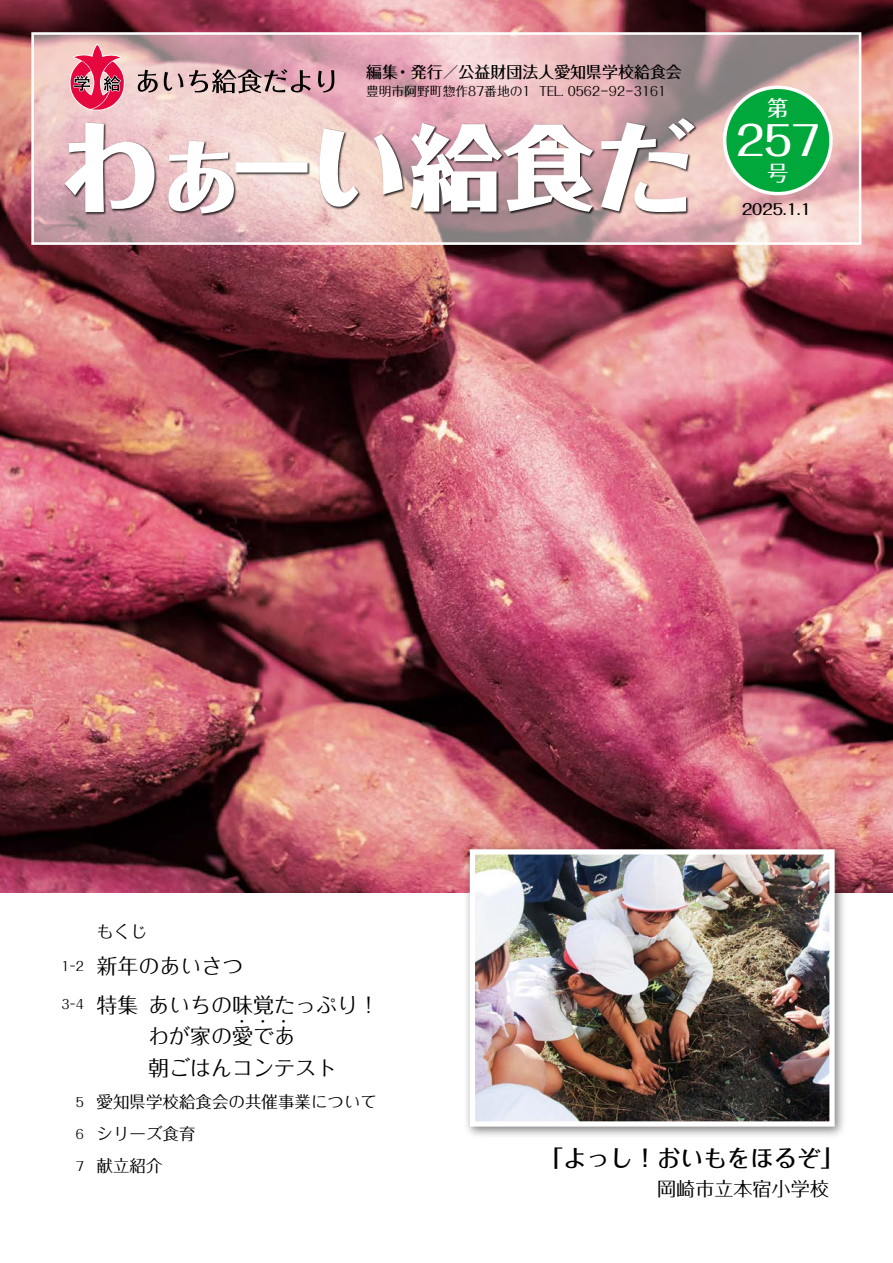
<style>
.page{position:relative;width:893px;height:1263px;background:#fff}
.page>*{position:absolute;margin:0;border:0;box-sizing:border-box;transform-origin:0 0}
.t1{font:500 40.35px "Folk Pro";color:#fff}
.t2{font:500 23.4px "Folk Pro";color:#000}
.t3{font:500 21.3px "Folk Pro";color:#fff}
.t4{font:21px/38.5px "Folk Pro";color:#000}
.t5{font:19.2px "Folk Pro";letter-spacing:-.005em;color:#000}
.t6{font:16.95px "Folk Pro";color:#000}
.t7{font:16.5px/32px "Folk Pro";color:#000}
.t8{font:500 15.9px "Folk Pro";color:#000}
.t9{font:15px "Folk Pro";color:#000}
.t10{font:500 14.85px "Folk Pro";color:#000}
.t11{font:12.75px "Folk Pro";color:#000}
</style>
<div class="page">
<img style="left:0;top:0;width:893px;height:892px">
<svg style="left:35px;top:36px;width:822px;height:205px;background:#d6afb3"></svg>
<div style="left:31px;top:32px;width:830px;height:213px;border:3px solid #fff"></div>
<img style="left:63px;top:117px;width:636px;height:101px">
<svg style="left:65px;top:118px;width:630px;height:95px"></svg>
<img style="left:460px;top:839px;width:391px;height:297px">
<img style="left:476px;top:855px;width:353px;height:265px">
<div style="left:470px;top:849px;width:365px;height:277px;border:5px solid #fff"></div>
<svg style="left:138px;top:70px;width:20px;height:23px"></svg>
<svg style="left:164px;top:72px;width:19px;height:19px"></svg>
<svg style="left:189px;top:69px;width:122px;height:25px;background:#ab8c90"></svg>
<svg style="left:318px;top:70px;width:16px;height:23px"></svg>
<svg style="left:68px;top:42px;width:58px;height:70px;background:#e17288"></svg>
<div style="left:725px;top:87px;width:106px;height:107px;background:#00a73b;border-radius:50%"></div>
<div style="left:723px;top:86px;width:110px;height:109px;border:3px solid #fff;border-radius:50%"></div>
<p class="t8" style="left:366px;top:58px;width:317px">編集・発行／公益財団法人愛知県学校給食会</p>
<p class="t11" style="left:366px;top:80px;width:301px">豊明市阿野町惣作87番地の1 TEL. 0562－92－3161</p>
<p class="t3" style="left:767px;top:89px;width:23px">第</p>
<h1 class="t1" style="left:736px;top:106px;width:85px">257</h1>
<p class="t3" style="left:767px;top:155px;width:23px">号</p>
<p class="t10" style="left:742px;top:197px;width:70px">2025.1.1</p>
<p class="t6" style="left:97px;top:917px;width:53px">もくじ</p>
<p class="t4" style="left:97px;top:944px;width:284px;text-indent:-35px"><sup>1－2</sup> 新年のあいさつ<br>特集 あいちの味覚たっぷり！</p>
<p class="t4" style="left:148px;top:1017px;width:191px;line-height:31.5px">わが家の愛であ<br>朝ごはんコンテスト</p>
<p class="t11" style="left:61px;top:993px;width:24px">3－4</p>
<p class="t9" style="left:235px;top:1008px;width:58px">・・・</p>
<p class="t11" style="left:76px;top:1092px;width:10px">5</p>
<p class="t11" style="left:76px;top:1123px;width:10px">6</p>
<p class="t11" style="left:76px;top:1155px;width:10px">7</p>
<p class="t7" style="left:97px;top:1083px;width:282px">愛知県学校給食会の共催事業についてシリーズ食育<br>献立紹介</p>
<p class="t2" style="left:540px;top:1138px;width:306px">「よっし！おいもをほるぞ」</p>
<p class="t5" style="left:657px;top:1172px;width:173px">岡崎市立本宿小学校</p>
</div>
